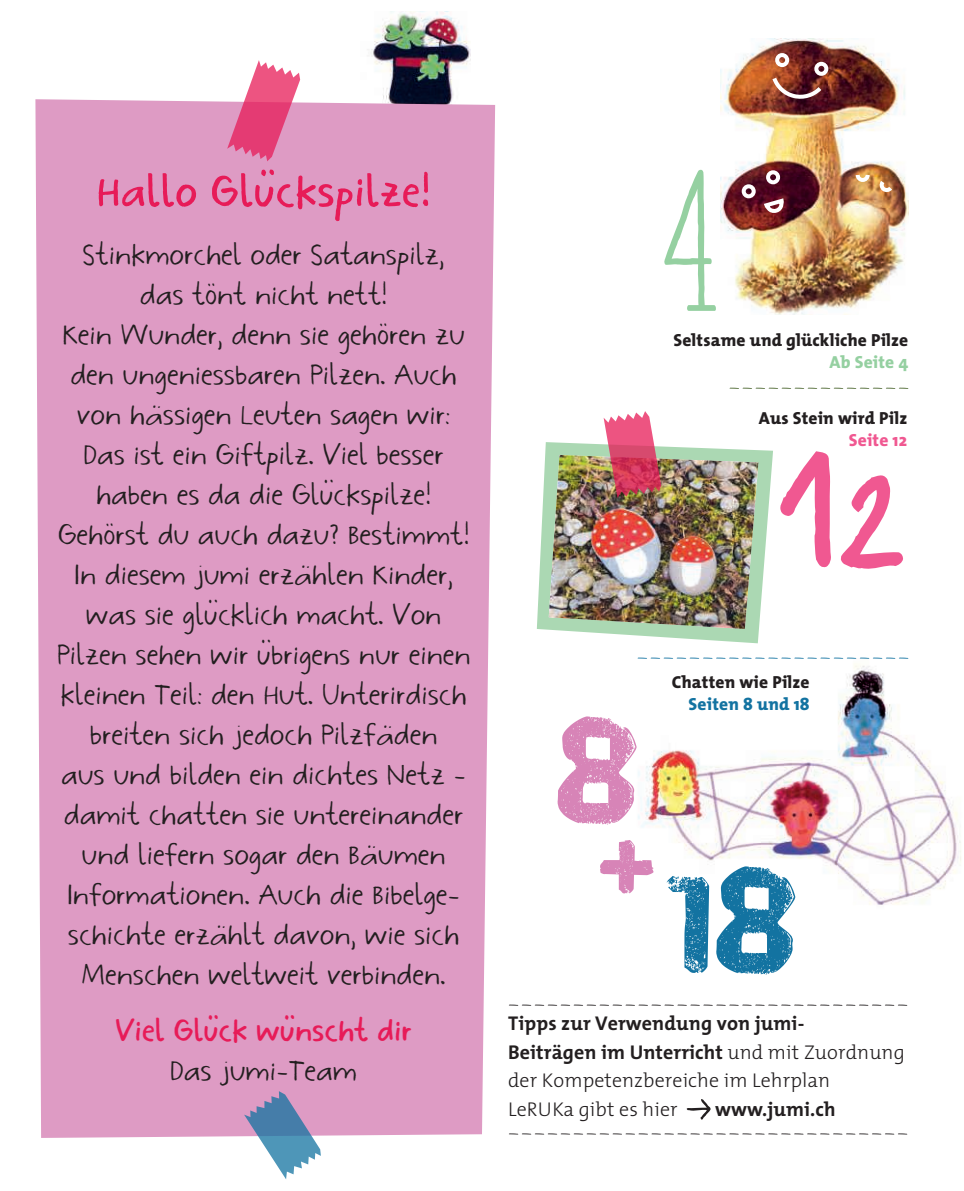
<style>
.page{position:relative;width:964px;height:1191px;background:#fff}
.page>*{position:absolute;margin:0;border:0;box-sizing:border-box;transform-origin:0 0}
.t1{font:700 176.2px "Vera";color:#f05891}
.t2{font:148.8px "HVD Poster";color:#1373a1}
.t3{font:148.8px "HVD Poster";color:#d784b7}
.t4{font:104px "HVD Poster";color:#d784b7}
.t5{font:700 51.4px "Vera";letter-spacing:.005em;color:#e71b58}
.t6{font:36px/40px "Vera";color:#231f20;text-align:center}
.t7{font:700 36px "Vera";color:#e71b58}
.t8{font:300 20px/28.4px "The Mix";letter-spacing:.005em;color:#231f20}
.t9{font:700 20px "The Mix";letter-spacing:.005em;color:#231f20}
.t10{font:800 17.6px "The Mix";letter-spacing:.01em;color:#231f20}
.t11{font:800 17.6px "The Mix";letter-spacing:.01em;color:#1373a1}
.t12{font:800 17.6px "The Mix";letter-spacing:.01em;color:#95d0a1}
.t13{font:800 17.6px "The Mix";letter-spacing:.01em;color:#f05891}
.s1{font-weight:700}
</style>
<div class="page">
<img style="left:367px;top:12px;width:104px;height:87px">
<img style="left:638px;top:658px;width:323px;height:247px">
<svg style="left:537px;top:442px;width:236px;height:201px;fill:#b0dab8"></svg>
<div style="left:35px;top:99px;width:460px;height:1039px;background:#de9bc4"></div>
<svg style="left:729px;top:387px;width:179px;height:2px"></svg>
<svg style="left:637px;top:657px;width:271px;height:2px"></svg>
<svg style="left:509px;top:1004px;width:398px;height:1px"></svg>
<svg style="left:509px;top:1133px;width:398px;height:1px"></svg>
<svg style="left:687px;top:1099px;width:24px;height:20px"></svg>
<svg style="left:664px;top:170px;width:52px;height:141px"></svg>
<svg style="left:227px;top:60px;width:73px;height:101px"></svg>
<svg style="left:244px;top:1091px;width:77px;height:88px"></svg>
<img style="left:549px;top:411px;width:209px;height:218px">
<img style="left:720px;top:38px;width:188px;height:276px">
<svg style="left:769px;top:73px;width:56px;height:30px;background:#86453f"></svg>
<div style="left:775px;top:53px;width:14px;height:14px;border:4px solid #fff;border-radius:50%"></div>
<div style="left:814px;top:62px;width:14px;height:14px;border:4px solid #fff;border-radius:50%"></div>
<div style="left:742px;top:184px;width:14px;height:14px;border:4px solid #fff;border-radius:50%"></div>
<div style="left:766px;top:170px;width:14px;height:14px;border:4px solid #fff;border-radius:50%"></div>
<svg style="left:853px;top:171px;width:18px;height:13px"></svg>
<svg style="left:881px;top:176px;width:15px;height:20px"></svg>
<svg style="left:762px;top:201px;width:23px;height:15px"></svg>
<h3 class="t5" style="left:97px;top:168px;width:335px">Hallo Glückspilze!</h3>
<p class="t6" style="left:57px;top:236px;width:415px">Stinkmorchel oder Satanspilz, das tönt nicht nett!<br>Kein Wunder, denn sie gehören zu den ungeniessbaren Pilzen. Auch von hässigen Leuten sagen wir:<br>Das ist ein Giftpilz. Viel besser haben es da die Glückspilze!<br>Gehörst du auch dazu? Bestimmt!<br>In diesem jumi erzählen Kinder, was sie glücklich macht. Von<br>Pilzen sehen wir übrigens nur einen kleinen Teil: den Hut. Unterirdisch breiten sich jedoch Pilzfäden<br>aus und bilden ein dichtes Netz - damit chatten sie untereinander und liefern sogar den Bäumen<br>Informationen. Auch die Bibelge&shy;schichte erzählt davon, wie sich<br>Menschen weltweit verbinden.</p>
<p class="t7" style="left:115px;top:1014px;width:298px">Viel Glück wünscht dir</p>
<p class="t6" style="left:170px;top:1052px;width:188px">Das jumi-Team</p>
<p class="t10" style="left:673px;top:330px;width:236px">Seltsame und glückliche Pilze</p>
<p class="t12" style="left:829px;top:352px;width:80px">Ab Seite 4</p>
<p class="t10" style="left:759px;top:408px;width:150px">Aus Stein wird Pilz</p>
<p class="t13" style="left:849px;top:430px;width:60px">Seite 12</p>
<h1 class="t1" style="left:778px;top:436px;width:130px">12</h1>
<h2 class="t3" style="left:555px;top:706px;width:89px">8</h2>
<h3 class="t4" style="left:597px;top:820px;width:61px">+</h3>
<p class="t10" style="left:672px;top:672px;width:139px">Chatten wie Pilze</p>
<p class="t11" style="left:688px;top:694px;width:123px">Seiten 8 und 18</p>
<h2 class="t2" style="left:661px;top:856px;width:141px">18</h2>
<p class="t8" style="left:508px;top:1008px;width:398px"><span class="s1">Tipps zur Verwendung von jumi-<br>Beiträgen im Unterricht</span> und mit Zuordnung der Kompetenzbereiche im Lehrplan<br>LeRUKa gibt es hier</p>
<p class="t9" style="left:715px;top:1092px;width:122px">www.jumi.ch</p>
</div>
